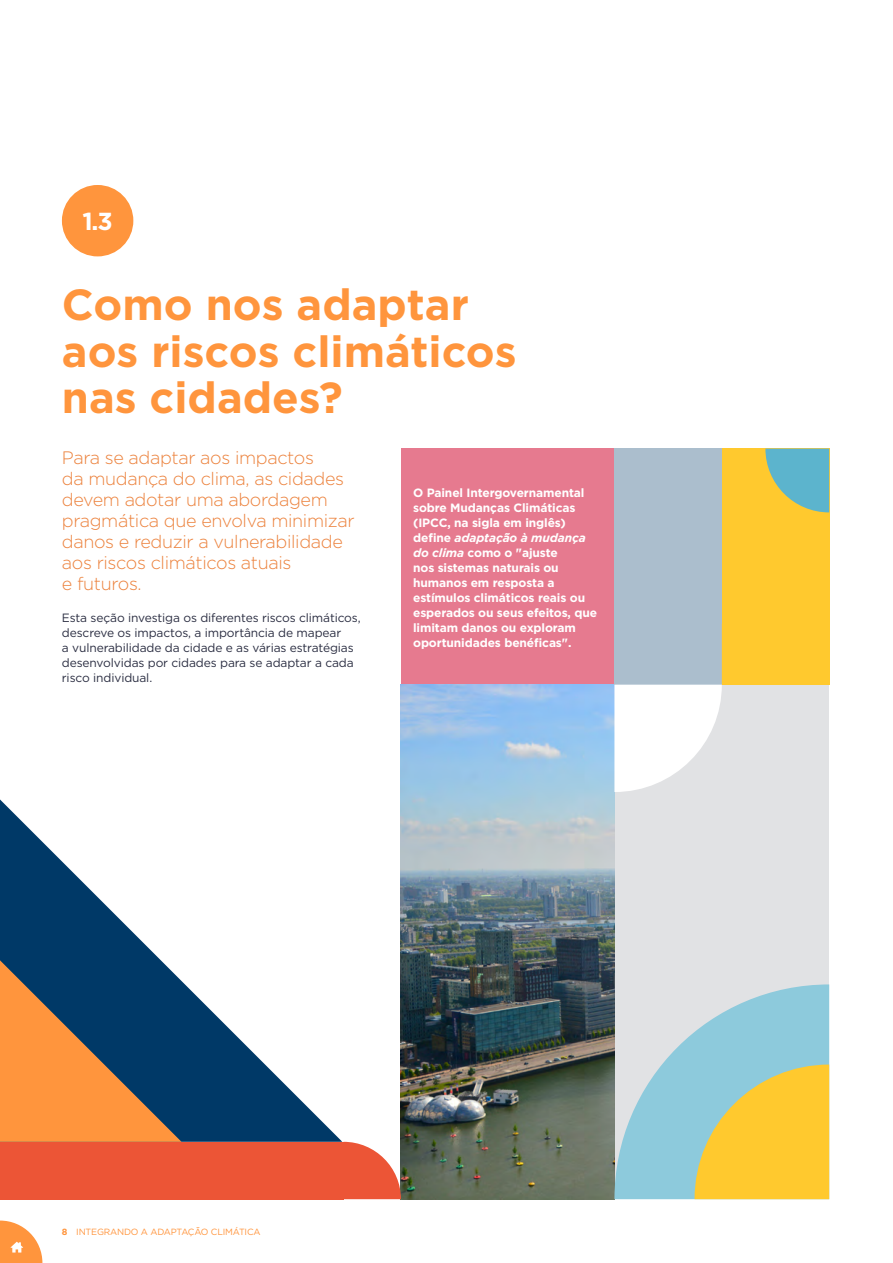
<style>
.page{position:relative;width:893px;height:1263px;background:#fff}
.page>*{position:absolute;margin:0;border:0;box-sizing:border-box;transform-origin:0 0}
.t1{font:700 43.5px/46.5px "Gotham";color:#ff953d}
.t2{font:700 24.6px "Gotham";color:#fff}
.Standfirst{font:300 18px/21px "Gotham";letter-spacing:-.02em;color:#ec823d}
.Box_white{font:700 12px/15px "Gotham";letter-spacing:-.01em;color:#fff}
.Body{font:12px/15px "Gotham";letter-spacing:-.01em;color:#2b2e42}
.t3{font:9px "Gotham";letter-spacing:-.02em;color:#ff953d}
.s1{font-style:italic}
.s2{font-weight:700}
</style>
<div class="page">
<div style="left:62px;top:185px;width:71px;height:71px;background:#ff953d;border-radius:50%"></div>
<div style="left:401px;top:449px;width:213px;height:236px;background:#e67a8f"></div>
<div style="left:614px;top:449px;width:215px;height:750px;background:#e1e2e4"></div>
<div style="left:0;top:1142px;width:343px;height:57px;background:#ec5536"></div>
<img style="left:401px;top:685px;width:213px;height:514px">
<svg style="left:614px;top:984px;width:215px;height:215px;fill:#8dcadc"></svg>
<div style="left:614px;top:449px;width:108px;height:236px;background:#abbecd"></div>
<div style="left:722px;top:449px;width:107px;height:236px;background:#ffc92e"></div>
<svg style="left:0;top:799px;width:342px;height:343px"></svg>
<svg style="left:0;top:960px;width:181px;height:182px;background:#806853"></svg>
<svg style="left:343px;top:1142px;width:58px;height:57px"></svg>
<svg style="left:765px;top:449px;width:64px;height:63px"></svg>
<svg style="left:614px;top:624px;width:108px;height:168px"></svg>
<svg style="left:694px;top:1064px;width:135px;height:135px;background:#e5c954"></svg>
<svg style="left:0;top:1220px;width:42px;height:43px"></svg>
<p class="t2" style="left:82px;top:205px;width:32px">1.3</p>
<p class="t1" style="left:62px;top:281px;width:456px">Como nos adaptar aos riscos climáticos nas cidades?</p>
<p class="Standfirst" style="left:62px;top:447px;width:294px">Para se adaptar aos impactos<br>da mudança do clima, as cidades devem adotar uma abordagem pragmática que envolva minimizar danos e reduzir a vulnerabilidade aos riscos climáticos atuais<br>e futuros.</p>
<p class="Body" style="left:62px;top:610px;width:300px">Esta seção investiga os diferentes riscos climáticos, descreve os impactos, a importância de mapear<br>a vulnerabilidade da cidade e as várias estratégias desenvolvidas por cidades para se adaptar a cada risco individual.</p>
<p class="Box_white" style="left:413px;top:485px;width:185px">O Painel Intergovernamental sobre Mudanças Climáticas (IPCC, na sigla em inglês) define <span class="s1">adaptação à mudança do clima</span> como o "ajuste<br>nos sistemas naturais ou humanos em resposta a estímulos climáticos reais ou esperados ou seus efeitos, que limitam danos ou exploram oportunidades benéficas".</p>
<p class="t3" style="left:62px;top:1226px;width:200px"><span class="s2">8</span> INTEGRANDO A ADAPTAÇÃO CLIMÁTICA</p>
</div>
